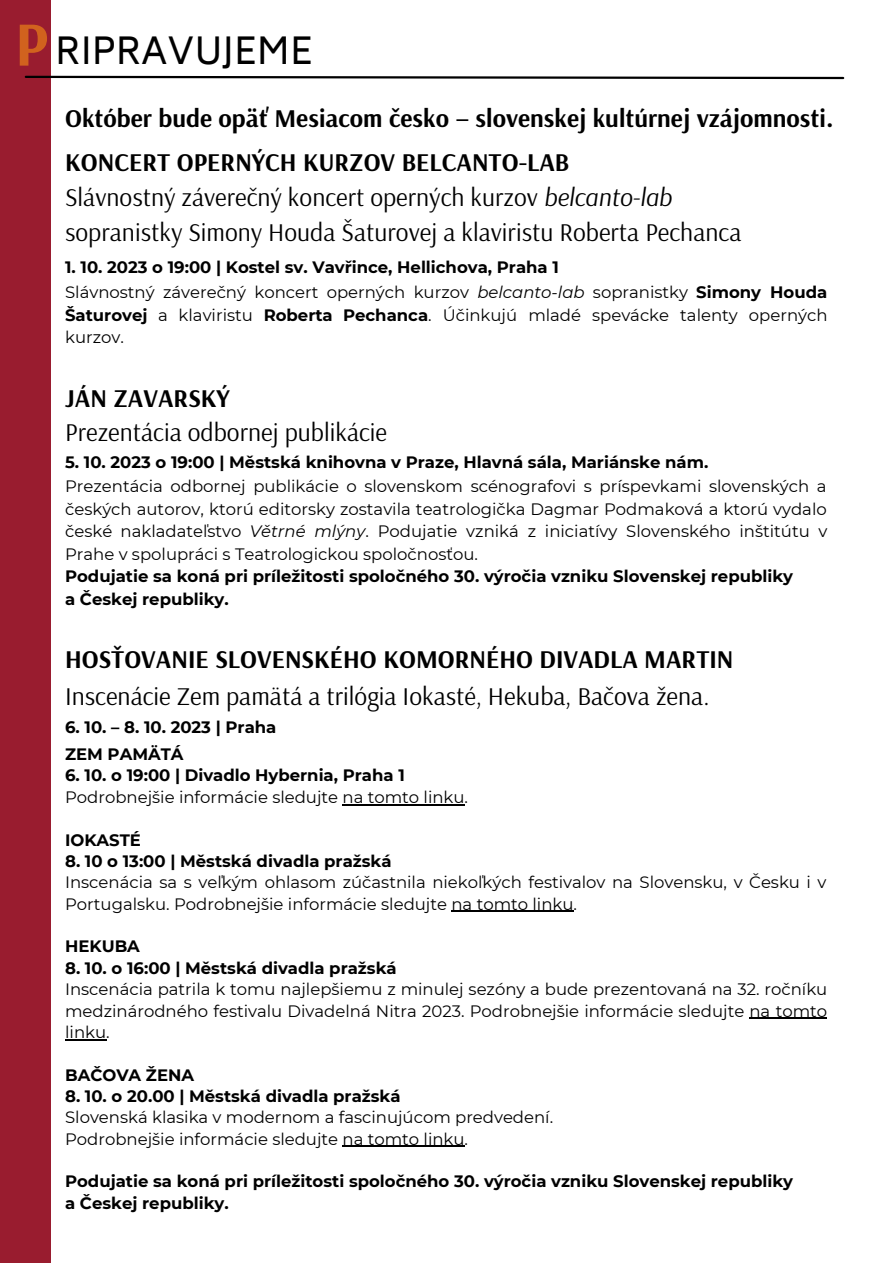
<style>
.page{position:relative;width:893px;height:1264px;background:#fff}
.page>*{position:absolute;margin:0;border:0;box-sizing:border-box;transform-origin:0 0}
.t1{font:700 63px "Arsenal";color:#d1621e}
.t2{font:36px "Biryani";color:#000}
.t3{font:25.5px/34.8px "Arsenal";color:#000}
.t4{font:700 25.5px "Arsenal";color:#000}
.t5{font:16.5px/22.5px "Montserrat";color:#000;text-align:justify}
.t6{font:700 16.5px "Montserrat";color:#000}
.s1{font-style:italic}
.s2{font-weight:700}
</style>
<div class="page">
<div style="left:0;top:0;width:51px;height:1262px;background:#991c2f"></div>
<svg style="left:24px;top:75px;width:821px;height:5px"></svg>
<hr style="left:342px;top:804px;width:122px;height:1px;background:#000">
<hr style="left:451px;top:910px;width:122px;height:1px;background:#000">
<hr style="left:749px;top:1017px;width:78px;height:1px;background:#000">
<hr style="left:65px;top:1039px;width:41px;height:1px;background:#000">
<hr style="left:342px;top:1145px;width:122px;height:1px;background:#000">
<p class="t1" style="left:15px;top:3px;width:35px">P</p>
<p class="t2" style="left:55px;top:30px;width:259px">RIPRAVUJEME</p>
<p class="t4" style="left:65px;top:101px;width:769px">Október bude opäť Mesiacom česko – slovenskej kultúrnej vzájomnosti.</p>
<p class="t4" style="left:65px;top:146px;width:505px">KONCERT OPERNÝCH KURZOV BELCANTO-LAB</p>
<p class="t3" style="left:65px;top:179px;width:677px">Slávnostný záverečný koncert operných kurzov <span class="s1">belcanto-lab </span>sopranistky Simony Houda Šaturovej a klaviristu Roberta Pechanca</p>
<p class="t6" style="left:65px;top:257px;width:495px">1. 10. 2023 o 19:00 | Kostel sv. Vavřince, Hellichova, Praha 1</p>
<p class="t5" style="left:65px;top:281px;width:763px">Slávnostný záverečný koncert operných kurzov <span class="s1">belcanto-lab</span> sopranistky <span class="s2">Simony Houda Šaturovej</span> a klaviristu <span class="s2">Roberta Pechanca</span>. Účinkujú mladé spevácke talenty operných kurzov.</p>
<p class="t4" style="left:65px;top:381px;width:166px">JÁN ZAVARSKÝ</p>
<p class="t3" style="left:65px;top:414px;width:323px">Prezentácia odbornej publikácie</p>
<p class="t6" style="left:65px;top:451px;width:644px">5. 10. 2023 o 19:00 | Městská knihovna v Praze, Hlavná sála, Mariánske nám.</p>
<p class="t5" style="left:65px;top:475px;width:763px">Prezentácia odbornej publikácie o slovenskom scénografovi s príspevkami slovenských a českých autorov, ktorú editorsky zostavila teatrologička Dagmar Podmaková a ktorú vydalo české nakladateľstvo <span class="s1">Větrné mlýny</span>. Podujatie vzniká z iniciatívy Slovenského inštitútu v Prahe v spolupráci s Teatrologickou spoločnosťou.</p>
<p class="t6" style="left:65px;top:566px;width:729px">Podujatie sa koná pri príležitosti spoločného 30. výročia vzniku Slovenskej republiky</p>
<p class="t6" style="left:65px;top:588px;width:165px">a Českej republiky.</p>
<p class="t4" style="left:65px;top:642px;width:670px">HOSŤOVANIE SLOVENSKÉHO KOMORNÉHO DIVADLA MARTIN</p>
<p class="t3" style="left:65px;top:678px;width:646px">Inscenácie Zem pamätá a trilógia Iokasté, Hekuba, Bačova žena.</p>
<p class="t6" style="left:65px;top:717px;width:213px">6. 10. – 8. 10. 2023 | Praha</p>
<p class="t6" style="left:65px;top:744px;width:120px">ZEM PAMÄTÁ</p>
<p class="t6" style="left:65px;top:765px;width:341px">6. 10. o 19:00 | Divadlo Hybernia, Praha 1</p>
<p class="t5" style="left:65px;top:785px;width:404px">Podrobnejšie informácie sledujte na tomto linku.</p>
<p class="t6" style="left:65px;top:829px;width:77px">IOKASTÉ</p>
<p class="t6" style="left:65px;top:851px;width:328px">8. 10 o 13:00 | Městská divadla pražská</p>
<p class="t5" style="left:65px;top:871px;width:762px;line-height:21.3px">Inscenácia sa s veľkým ohlasom zúčastnila niekoľkých festivalov na Slovensku, v Česku i v<br>Portugalsku. Podrobnejšie informácie sledujte na tomto linku.</p>
<p class="t6" style="left:65px;top:936px;width:76px">HEKUBA</p>
<p class="t6" style="left:65px;top:957px;width:333px">8. 10. o 16:00 | Městská divadla pražská</p>
<p class="t5" style="left:65px;top:978px;width:763px;line-height:21.3px">Inscenácia patrila k tomu najlepšiemu z minulej sezóny a bude prezentovaná na 32. ročníku medzinárodného festivalu Divadelná Nitra 2023. Podrobnejšie informácie sledujte na tomto linku.</p>
<p class="t6" style="left:65px;top:1064px;width:130px">BAČOVA ŽENA</p>
<p class="t6" style="left:65px;top:1085px;width:337px">8. 10. o 20.00 | Městská divadla pražská</p>
<p class="t5" style="left:65px;top:1106px;width:489px">Slovenská klasika v modernom a fascinujúcom predvedení.</p>
<p class="t5" style="left:65px;top:1127px;width:404px">Podrobnejšie informácie sledujte na tomto linku.</p>
<p class="t6" style="left:65px;top:1171px;width:729px">Podujatie sa koná pri príležitosti spoločného 30. výročia vzniku Slovenskej republiky</p>
<p class="t6" style="left:65px;top:1192px;width:165px">a Českej republiky.</p>
</div>
